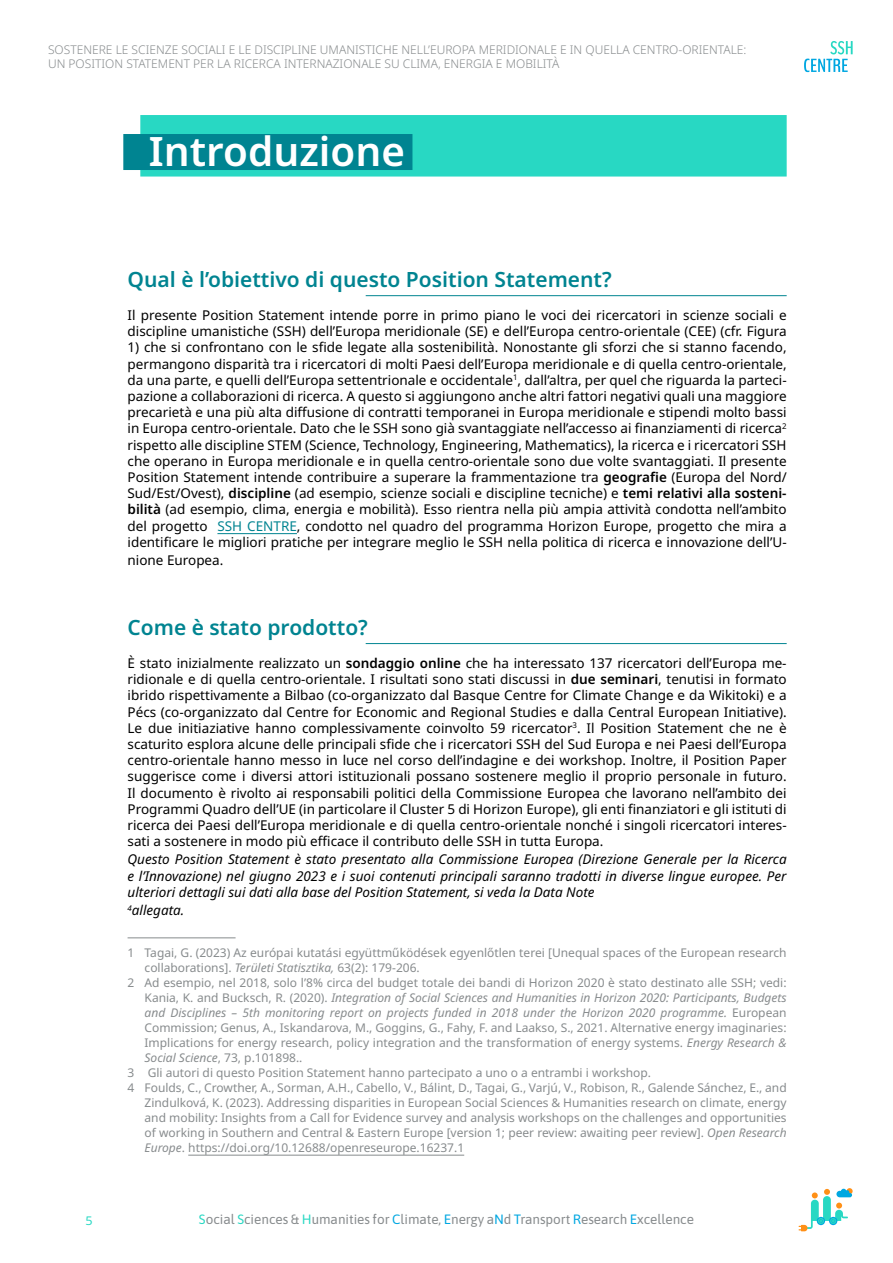
<style>
.page{position:relative;width:893px;height:1263px;background:#fff}
.page>*{position:absolute;margin:0;border:0;box-sizing:border-box;transform-origin:0 0}
.t1{font:600 40.5px "Noto Sans";color:#fff}
.t2{font:600 21px "Noto Sans";color:#008491}
.t3{font:13.5px/16.2px "Noto Sans";color:#000;text-align:justify}
.t4{font:italic 13.5px/16.2px "Noto Sans";color:#000;text-align:justify}
.t5{font:13.5px "Asap";color:#878b8d}
.t6{font:12px "Noto Sans";color:#878b8d}
.t7{font:italic 12px "Noto Sans";color:#878b8d}
.t8{font:300 12px/14.4px "Noto Sans";color:#878b8d}
.t9{font:12px "Noto Sans";color:#28d8c3;scale:1.05 1}
.s1{font-weight:600}
.s2{color:#008491}
.s3{font-style:italic}
.s4{font-style:normal}
.s5{color:#28d8c3}
.s6{color:#00a7e1}
</style>
<div class="page">
<svg style="left:804px;top:41px;width:49px;height:31px"></svg>
<svg style="left:799px;top:1188px;width:54px;height:43px"></svg>
<div style="left:140px;top:115px;width:647px;height:62px;background:#28d8c3"></div>
<div style="left:123px;top:134px;width:289px;height:36px;background:#008491"></div>
<hr style="left:366px;top:295px;width:421px;height:1px;background:#008491">
<hr style="left:217px;top:533px;width:80px;height:1px;background:#008491">
<hr style="left:366px;top:643px;width:421px;height:1px;background:#008491">
<hr style="left:128px;top:937px;width:108px;height:1px;background:#878b8d">
<hr style="left:188px;top:1155px;width:276px;height:1px;background:#878b8d">
<p class="t8" style="left:48px;top:42px;width:700px">SOSTENERE LE SCIENZE SOCIALI E LE DISCIPLINE UMANISTICHE NELL’EUROPA MERIDIONALE E IN QUELLA CENTRO-ORIENTALE:<br>UN POSITION STATEMENT PER LA RICERCA INTERNAZIONALE SU CLIMA, ENERGIA E MOBILITÀ</p>
<h1 class="t1" style="left:149px;top:128px;width:258px">Introduzione</h1>
<h2 class="t2" style="left:128px;top:267px;width:486px">Qual è l’obiettivo di questo Position Statement?</h2>
<p class="t3" style="left:128px;top:307px;width:661px">Il presente Position Statement intende porre in primo piano le voci dei ricercatori in scienze sociali e discipline umanistiche (SSH) dell’Europa meridionale (SE) e dell’Europa centro-orientale (CEE) (cfr. Figura</p>
<p class="t3" style="left:128px;top:340px;width:661px">1) che si confrontano con le sfide legate alla sostenibilità. Nonostante gli sforzi che si stanno facendo, permangono disparità tra i ricercatori di molti Paesi dell’Europa meridionale e di quella centro-orientale, da una parte, e quelli dell’Europa settentrionale e occidentale<sup>1</sup>, dall’altra, per quel che riguarda la parteci&shy;pazione a collaborazioni di ricerca. A questo si aggiungono anche altri fattori negativi quali una maggiore precarietà e una più alta diffusione di contratti temporanei in Europa meridionale e stipendi molto bassi in Europa centro-orientale. Dato che le SSH sono già svantaggiate nell’accesso ai finanziamenti di ricerca<sup>2 </sup>rispetto alle discipline STEM (Science, Technology, Engineering, Mathematics), la ricerca e i ricercatori SSH che operano in Europa meridionale e in quella centro-orientale sono due volte svantaggiati. Il presente Position Statement intende contribuire a superare la frammentazione tra <span class="s1">geografie</span> (Europa del Nord/ Sud/Est/Ovest), <span class="s1">discipline</span> (ad esempio, scienze sociali e discipline tecniche) e <span class="s1">temi relativi alla sosteni&shy;bilità</span> (ad esempio, clima, energia e mobilità). Esso rientra nella più ampia attività condotta nell’ambito del progetto <span class="s2">SSH CENTRE</span>, condotto nel quadro del programma Horizon Europe, progetto che mira a identificare le migliori pratiche per integrare meglio le SSH nella politica di ricerca e innovazione dell’U-</p>
<p class="t3" style="left:128px;top:552px;width:97px">nione Europea.</p>
<p class="t9" style="left:85px;top:1213px;width:8px">5</p>
<h2 class="t2" style="left:128px;top:615px;width:242px">Come è stato prodotto?</h2>
<p class="t3" style="left:128px;top:655px;width:661px">È stato inizialmente realizzato un <span class="s1">sondaggio online</span> che ha interessato 137 ricercatori dell’Europa me&shy;ridionale e di quella centro-orientale. I risultati sono stati discussi in <span class="s1">due seminari</span>, tenutisi in formato ibrido rispettivamente a Bilbao (co-organizzato dal Basque Centre for Climate Change e da Wikitoki) e a Pécs (co-organizzato dal Centre for Economic and Regional Studies e dalla Central European Initiative).<br>Le due initiaziative hanno complessivamente coinvolto 59 ricercator<sup>3</sup>. Il Position Statement che ne è scaturito esplora alcune delle principali sfide che i ricercatori SSH del Sud Europa e nei Paesi dell’Europa centro-orientale hanno messo in luce nel corso dell’indagine e dei workshop. Inoltre, il Position Paper suggerisce come i diversi attori istituzionali possano sostenere meglio il proprio personale in futuro.<br>Il documento è rivolto ai responsabili politici della Commissione Europea che lavorano nell’ambito dei Programmi Quadro dell’UE (in particolare il Cluster 5 di Horizon Europe), gli enti finanziatori e gli istituti di ricerca dei Paesi dell’Europa meridionale e di quella centro-orientale nonché i singoli ricercatori interes&shy;sati a sostenere in modo più efficace il contributo delle SSH in tutta Europa.</p>
<p class="t4" style="left:128px;top:852px;width:661px">Questo Position Statement è stato presentato alla Commissione Europea (Direzione Generale per la Ricerca e l’Innovazione) nel giugno 2023 e i suoi contenuti principali saranno tradotti in diverse lingue europee. Per ulteriori dettagli sui dati alla base del Position Statement, si veda la Data Note</p>
<p class="t4" style="left:128px;top:902px;width:58px"><sup>4</sup>allegata.</p>
<p class="t6" style="left:128px;top:946px;width:661px">1 Tagai, G. (2023) Az európai kutatási együttműködések egyenlőtlen terei [Unequal spaces of the European research</p>
<p class="t6" style="left:145px;top:961px;width:277px">collaborations]. <span class="s3">Területi Statisztika,</span> 63(2): 179-206.</p>
<p class="t6" style="left:128px;top:976px;width:660px">2 Ad esempio, nel 2018, solo l’8% circa del budget totale dei bandi di Horizon 2020 è stato destinato alle SSH; vedi:</p>
<p class="t7" style="left:145px;top:989px;width:644px"><span class="s4">Kania, K. and Bucksch, R. (2020).</span> Integration of Social Sciences and Humanities in Horizon 2020: Participants, Budgets</p>
<p class="t7" style="left:145px;top:1004px;width:643px">and Disciplines – 5th monitoring report on projects funded in 2018 under the Horizon 2020 programme. <span class="s4">European</span></p>
<p class="t6" style="left:145px;top:1021px;width:643px">Commission; Genus, A., Iskandarova, M., Goggins, G., Fahy, F. and Laakso, S., 2021. Alternative energy imaginaries:</p>
<p class="t6" style="left:145px;top:1036px;width:644px">Implications for energy research, policy integration and the transformation of energy systems. <span class="s3">Energy Research &amp;</span></p>
<p class="t6" style="left:145px;top:1051px;width:159px"><span class="s3">Social Science</span>, 73, p.101898..</p>
<p class="t6" style="left:128px;top:1066px;width:525px">3 Gli autori di questo Position Statement hanno partecipato a uno o a entrambi i workshop.</p>
<p class="t6" style="left:128px;top:1081px;width:661px">4 Foulds, C., Crowther, A., Sorman, A.H., Cabello, V., Bálint, D., Tagai, G., Varjú, V., Robison, R., Galende Sánchez, E., and</p>
<p class="t6" style="left:145px;top:1096px;width:643px">Zindulková, K. (2023). Addressing disparities in European Social Sciences &amp; Humanities research on climate, energy</p>
<p class="t6" style="left:145px;top:1111px;width:643px">and mobility: Insights from a Call for Evidence survey and analysis workshops on the challenges and opportunities</p>
<p class="t6" style="left:145px;top:1126px;width:644px">of working in Southern and Central &amp; Eastern Europe [version 1; peer review: awaiting peer review]. <span class="s3">Open Research</span></p>
<p class="t6" style="left:145px;top:1141px;width:321px"><span class="s3">Europe</span>. https://doi.org/10.12688/openreseurope.16237.1</p>
<p class="t5" style="left:199px;top:1210px;width:497px"><span class="s5">S</span>ocial <span class="s5">S</span>ciences &amp; <span class="s5">H</span>umanities for <span class="s6">C</span>limate, <span class="s6">E</span>nergy a<span class="s6">N</span>d <span class="s6">T</span>ransport <span class="s6">R</span>esearch <span class="s6">E</span>xcellence</p>
</div>
